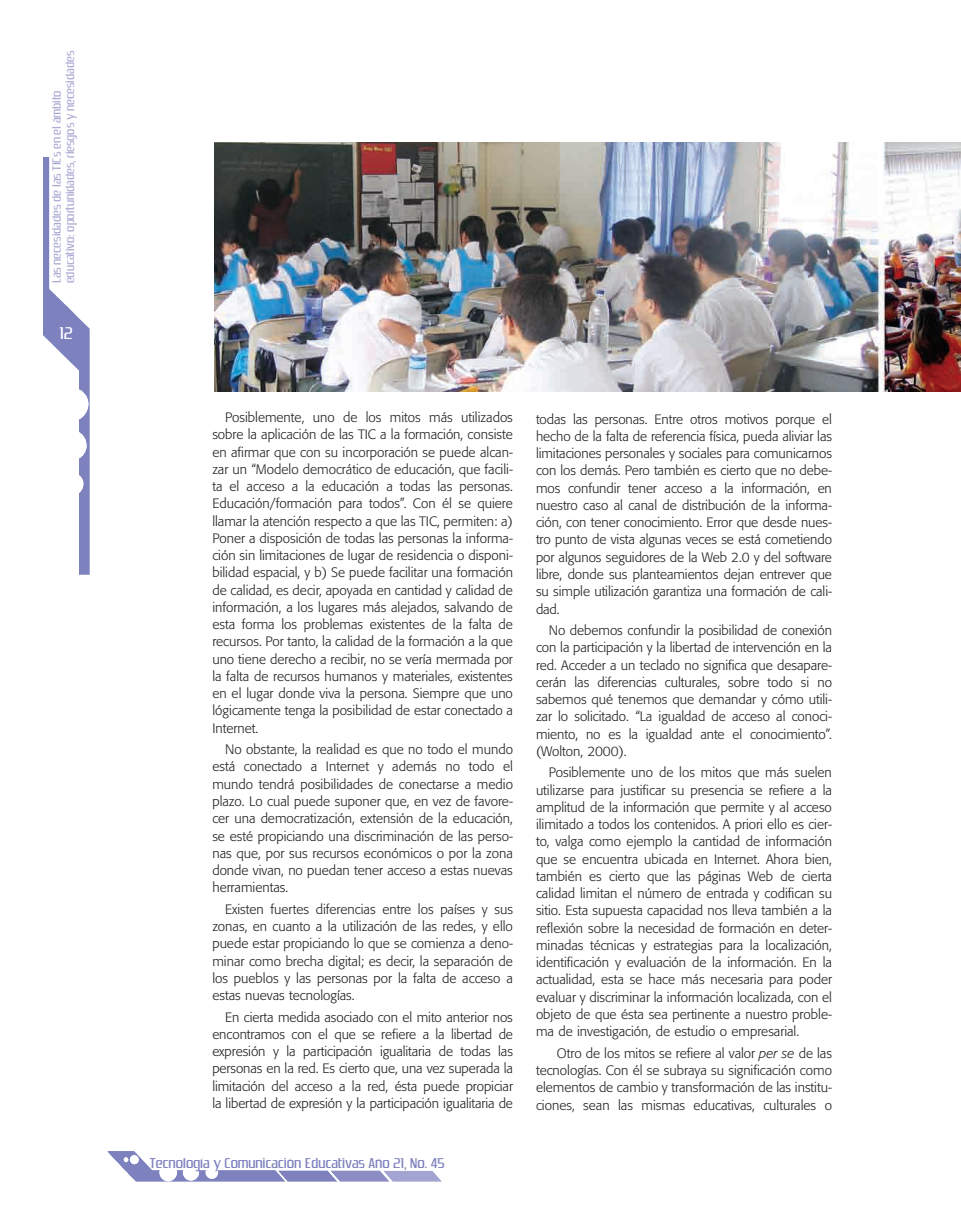
<style>
.page{position:relative;width:961px;height:1231px;background:#fff}
.page>*{position:absolute;margin:0;border:0;box-sizing:border-box;transform-origin:0 0}
.t1{font:18px "Zrnic";color:#fff}
.t2{font:15px "Zrnic";color:#7d81be}
.t3{font:300 13.5px/17.2px "Formata";color:#231f20;text-align:justify}
.t4{font:12.75px/13.5px "Zrnic";color:#aaabd4}
.s1{font-style:italic}
</style>
<div class="page">
<img style="left:108px;top:1151px;width:177px;height:30px">
<img style="left:43px;top:157px;width:47px;height:418px">
<img style="left:214px;top:143px;width:747px;height:248px">
<p class="t4" style="left:50px;top:283px;width:234px;rotate:-90deg">Las necesidades de las TICs en el ámbito educativo: oportunidades, riesgos y necesidades</p>
<h1 class="t1" style="left:60px;top:324px;width:15px">12</h1>
<p class="t3" style="left:212px;top:409px;width:302px;text-indent:13px">Posiblemente, uno de los mitos más utilizados sobre la aplicación de las TIC a la formación, consiste en afirmar que con su incorporación se puede alcan&shy;zar un “Modelo democrático de educación, que facili&shy;ta el acceso a la educación a todas las personas.<br>Educación/formación para todos”. Con él se quiere llamar la atención respecto a que las TIC, permiten: a)<br>Poner a disposición de todas las personas la informa&shy;ción sin limitaciones de lugar de residencia o disponi&shy;bilidad espacial, y b) Se puede facilitar una formación de calidad, es decir, apoyada en cantidad y calidad de información, a los lugares más alejados, salvando de esta forma los problemas existentes de la falta de recursos. Por tanto, la calidad de la formación a la que uno tiene derecho a recibir, no se vería mermada por la falta de recursos humanos y materiales, existentes en el lugar donde viva la persona. Siempre que uno lógicamente tenga la posibilidad de estar conectado a Internet.</p>
<p class="t3" style="left:212px;top:741px;width:302px;text-indent:13px">No obstante, la realidad es que no todo el mundo está conectado a Internet y además no todo el mundo tendrá posibilidades de conectarse a medio plazo. Lo cual puede suponer que, en vez de favore&shy;cer una democratización, extensión de la educación, se esté propiciando una discriminación de las perso&shy;nas que, por sus recursos económicos o por la zona donde vivan, no puedan tener acceso a estas nuevas herramientas.</p>
<p class="t3" style="left:212px;top:900px;width:302px;text-indent:13px">Existen fuertes diferencias entre los países y sus zonas, en cuanto a la utilización de las redes, y ello puede estar propiciando lo que se comienza a deno&shy;minar como brecha digital; es decir, la separación de los pueblos y las personas por la falta de acceso a estas nuevas tecnologías.</p>
<p class="t3" style="left:212px;top:1008px;width:302px;text-indent:13px">En cierta medida asociado con el mito anterior nos encontramos con el que se refiere a la libertad de expresión y la participación igualitaria de todas las personas en la red. Es cierto que, una vez superada la limitación del acceso a la red, ésta puede propiciar la libertad de expresión y la participación igualitaria de</p>
<p class="t2" style="left:150px;top:1155px;width:296px">Tecnología y Comunicación Educativas Año 21, No. 45</p>
<p class="t3" style="left:536px;top:410px;width:297px">todas las personas. Entre otros motivos porque el hecho de la falta de referencia física, pueda aliviar las limitaciones personales y sociales para comunicarnos con los demás. Pero también es cierto que no debe&shy;mos confundir tener acceso a la información, en nuestro caso al canal de distribución de la informa&shy;ción, con tener conocimiento. Error que desde nues&shy;tro punto de vista algunas veces se está cometiendo por algunos seguidores de la Web 2.0 y del software libre, donde sus planteamientos dejan entrever que su simple utilización garantiza una formación de cali&shy;dad.</p>
<p class="t3" style="left:536px;top:622px;width:297px;text-indent:13px">No debemos confundir la posibilidad de conexión con la participación y la libertad de intervención en la red. Acceder a un teclado no significa que desapare&shy;cerán las diferencias culturales, sobre todo si no sabemos qué tenemos que demandar y cómo utili&shy;zar lo solicitado. “La igualdad de acceso al conoci&shy;miento, no es la igualdad ante el conocimiento”. (Wolton, 2000).</p>
<p class="t3" style="left:536px;top:764px;width:297px;text-indent:13px">Posiblemente uno de los mitos que más suelen utilizarse para justificar su presencia se refiere a la amplitud de la información que permite y al acceso ilimitado a todos los contenidos. A priori ello es cier&shy;to, valga como ejemplo la cantidad de información que se encuentra ubicada en Internet. Ahora bien, también es cierto que las páginas Web de cierta calidad limitan el número de entrada y codifican su sitio. Esta supuesta capacidad nos lleva también a la reflexión sobre la necesidad de formación en deter&shy;minadas técnicas y estrategias para la localización, identificación y evaluación de la información. En la actualidad, esta se hace más necesaria para poder evaluar y discriminar la información localizada, con el objeto de que ésta sea pertinente a nuestro proble&shy;ma de investigación, de estudio o empresarial.</p>
<p class="t3" style="left:536px;top:1044px;width:297px;text-indent:21px">Otro de los mitos se refiere al valor <span class="s1">per se</span> de las tecnologías. Con él se subraya su significación como elementos de cambio y transformación de las institu&shy;ciones, sean las mismas educativas, culturales o</p>
</div>
